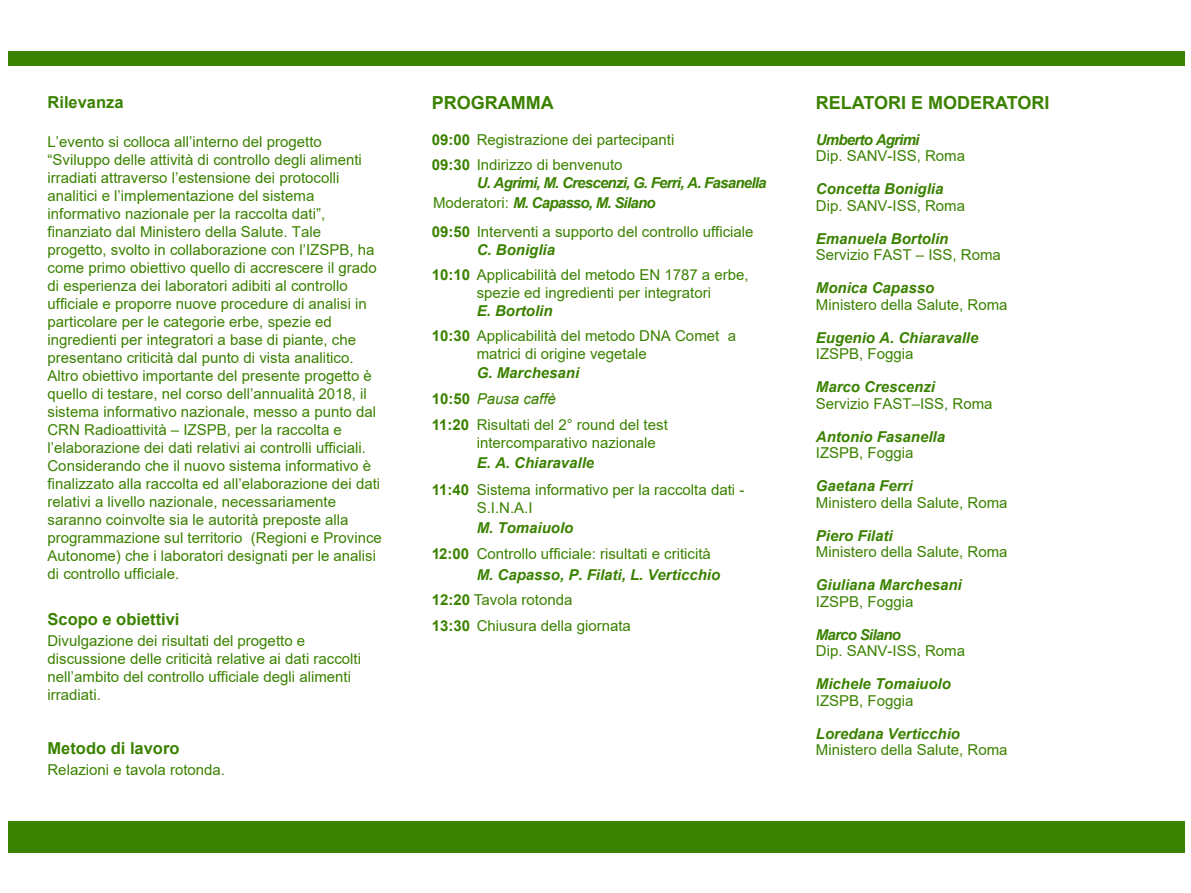
<style>
.page{position:relative;width:1191px;height:893px;background:#fff}
.page>*{position:absolute;margin:0;border:0;box-sizing:border-box;transform-origin:0 0}
.t1{font:700 18px "Arial";color:#3b8200}
.t2{font:700 16.5px "Arial";color:#3b8200}
.t3{font:15px/18px "Arial";color:#3b8200}
.t4{font:italic 700 15px "Arial";color:#3b8200}
.t5{font:italic 700 15px/19.5px "Arial";letter-spacing:-.05em;color:#3b8200}
.s1{font-weight:700}
.s2{font-weight:400;font-style:normal}
.s3{font-weight:700;font-style:italic}
.s4{font-style:italic}
</style>
<div class="page">
<div style="left:9px;top:51px;width:1175px;height:15px;background:#3b8200"></div>
<div style="left:9px;top:821px;width:1175px;height:32px;background:#3b8200"></div>
<p class="t2" style="left:47px;top:90px;width:78px">Rilevanza</p>
<p class="t3" style="left:47px;top:133px;width:336px">L’evento si colloca all’interno del progetto “Sviluppo delle attività di controllo degli alimenti irradiati attraverso l’estensione dei protocolli analitici e l’implementazione del sistema informativo nazionale per la raccolta dati”, finanziato dal Ministero della Salute. Tale progetto, svolto in collaborazione con l’IZSPB, ha come primo obiettivo quello di accrescere il grado di esperienza dei laboratori adibiti al controllo ufficiale e proporre nuove procedure di analisi in particolare per le categorie erbe, spezie ed ingredienti per integratori a base di piante, che presentano criticità dal punto di vista analitico.<br>Altro obiettivo importante del presente progetto è quello di testare, nel corso dell’annualità 2018, il sistema informativo nazionale, messo a punto dal CRN Radioattività – IZSPB, per la raccolta e l’elaborazione dei dati relativi ai controlli ufficiali.<br>Considerando che il nuovo sistema informativo è finalizzato alla raccolta ed all’elaborazione dei dati relativi a livello nazionale, necessariamente saranno coinvolte sia le autorità preposte alla programmazione sul territorio (Regioni e Province Autonome) che i laboratori designati per le analisi di controllo ufficiale.</p>
<p class="t2" style="left:47px;top:607px;width:134px">Scopo e obiettivi</p>
<p class="t3" style="left:47px;top:632px;width:315px">Divulgazione dei risultati del progetto e discussione delle criticità relative ai dati raccolti nell’ambito del controllo ufficiale degli alimenti irradiati.</p>
<p class="t2" style="left:47px;top:736px;width:134px">Metodo di lavoro</p>
<p class="t3" style="left:47px;top:761px;width:179px">Relazioni e tavola rotonda.</p>
<p class="t1" style="left:432px;top:90px;width:123px">PROGRAMMA</p>
<p class="t3" style="left:432px;top:127px;width:244px;line-height:25.5px"><span class="s1">09:00</span> Registrazione dei partecipanti<br><span class="s1">09:30</span> Indirizzo di benvenuto</p>
<p class="t5" style="left:433px;top:174px;width:335px;text-indent:44px">U. Agrimi, M. Crescenzi, G. Ferri, A. Fasanella<br><span class="s2">Moderatori:</span> M. Capasso, M. Silano</p>
<p class="t3" style="left:477px;top:222px;width:278px;text-indent:-45px"><span class="s1">09:50</span> Interventi a supporto del controllo ufficiale<br><span class="s3">C. Boniglia</span></p>
<p class="t3" style="left:432px;top:265px;width:318px;text-align:center"><span class="s1">10:10</span> Applicabilità del metodo EN 1787 a erbe, spezie ed ingredienti per integratori</p>
<p class="t3" style="left:432px;top:298px;width:306px;line-height:25.5px;text-indent:45px"><span class="s3">E. Bortolin<br></span><span class="s1">10:30</span> Applicabilità del metodo DNA Comet a</p>
<p class="t3" style="left:477px;top:345px;width:172px">matrici di origine vegetale</p>
<p class="t3" style="left:432px;top:360px;width:238px;line-height:25.8px;text-indent:45px"><span class="s3">G. Marchesani<br></span><span class="s1">10:50</span> <span class="s4">Pausa caffè<br></span><span class="s1">11:20</span> Risultati del 2° round del test</p>
<p class="t3" style="left:477px;top:433px;width:181px">intercomparativo nazionale</p>
<p class="t3" style="left:432px;top:449px;width:314px;line-height:27px;text-indent:45px"><span class="s3">E. A. Chiaravalle<br></span><span class="s1">11:40</span> Sistema informativo per la raccolta dati -</p>
<p class="t3" style="left:477px;top:499px;width:57px">S.I.N.A.I</p>
<p class="t3" style="left:432px;top:515px;width:281px;line-height:25.5px;text-indent:45px"><span class="s3">M. Tomaiuolo<br></span><span class="s1">12:00</span> Controllo ufficiale: risultati e criticità</p>
<p class="t3" style="left:432px;top:562px;width:290px;line-height:25.5px;text-indent:45px"><span class="s3">M. Capasso, P. Filati, L. Verticchio<br></span><span class="s1">12:20</span> Tavola rotonda<br><span class="s1">13:30</span> Chiusura della giornata</p>
<p class="t1" style="left:816px;top:90px;width:235px">RELATORI E MODERATORI</p>
<p class="t5" style="left:816px;top:130px;width:105px">Umberto Agrimi</p>
<p class="t3" style="left:816px;top:147px;width:151px">Dip. SANV-ISS, Roma</p>
<p class="t4" style="left:816px;top:179px;width:129px">Concetta Boniglia</p>
<p class="t3" style="left:816px;top:196px;width:151px">Dip. SANV-ISS, Roma</p>
<p class="t4" style="left:816px;top:228px;width:134px">Emanuela Bortolin</p>
<p class="t3" style="left:816px;top:246px;width:187px">Servizio FAST – ISS, Roma</p>
<p class="t4" style="left:816px;top:278px;width:120px">Monica Capasso</p>
<p class="t3" style="left:816px;top:295px;width:193px">Ministero della Salute, Roma</p>
<p class="t4" style="left:816px;top:327px;width:164px">Eugenio A. Chiaravalle</p>
<p class="t3" style="left:816px;top:345px;width:99px">IZSPB, Foggia</p>
<p class="t4" style="left:816px;top:377px;width:121px">Marco Crescenzi</p>
<p class="t3" style="left:816px;top:394px;width:178px">Servizio FAST–ISS, Roma</p>
<p class="t4" style="left:816px;top:426px;width:131px">Antonio Fasanella</p>
<p class="t3" style="left:816px;top:444px;width:99px">IZSPB, Foggia</p>
<p class="t4" style="left:816px;top:476px;width:98px">Gaetana Ferri</p>
<p class="t3" style="left:816px;top:493px;width:193px">Ministero della Salute, Roma</p>
<p class="t4" style="left:816px;top:525px;width:78px">Piero Filati</p>
<p class="t3" style="left:816px;top:543px;width:193px">Ministero della Salute, Roma</p>
<p class="t4" style="left:816px;top:575px;width:147px">Giuliana Marchesani</p>
<p class="t3" style="left:816px;top:592px;width:99px">IZSPB, Foggia</p>
<p class="t5" style="left:816px;top:625px;width:87px">Marco Silano</p>
<p class="t3" style="left:816px;top:642px;width:151px">Dip. SANV-ISS, Roma</p>
<p class="t4" style="left:816px;top:674px;width:137px">Michele Tomaiuolo</p>
<p class="t3" style="left:816px;top:691px;width:99px">IZSPB, Foggia</p>
<p class="t4" style="left:816px;top:723px;width:146px">Loredana Verticchio</p>
<p class="t3" style="left:816px;top:741px;width:193px">Ministero della Salute, Roma</p>
</div>
